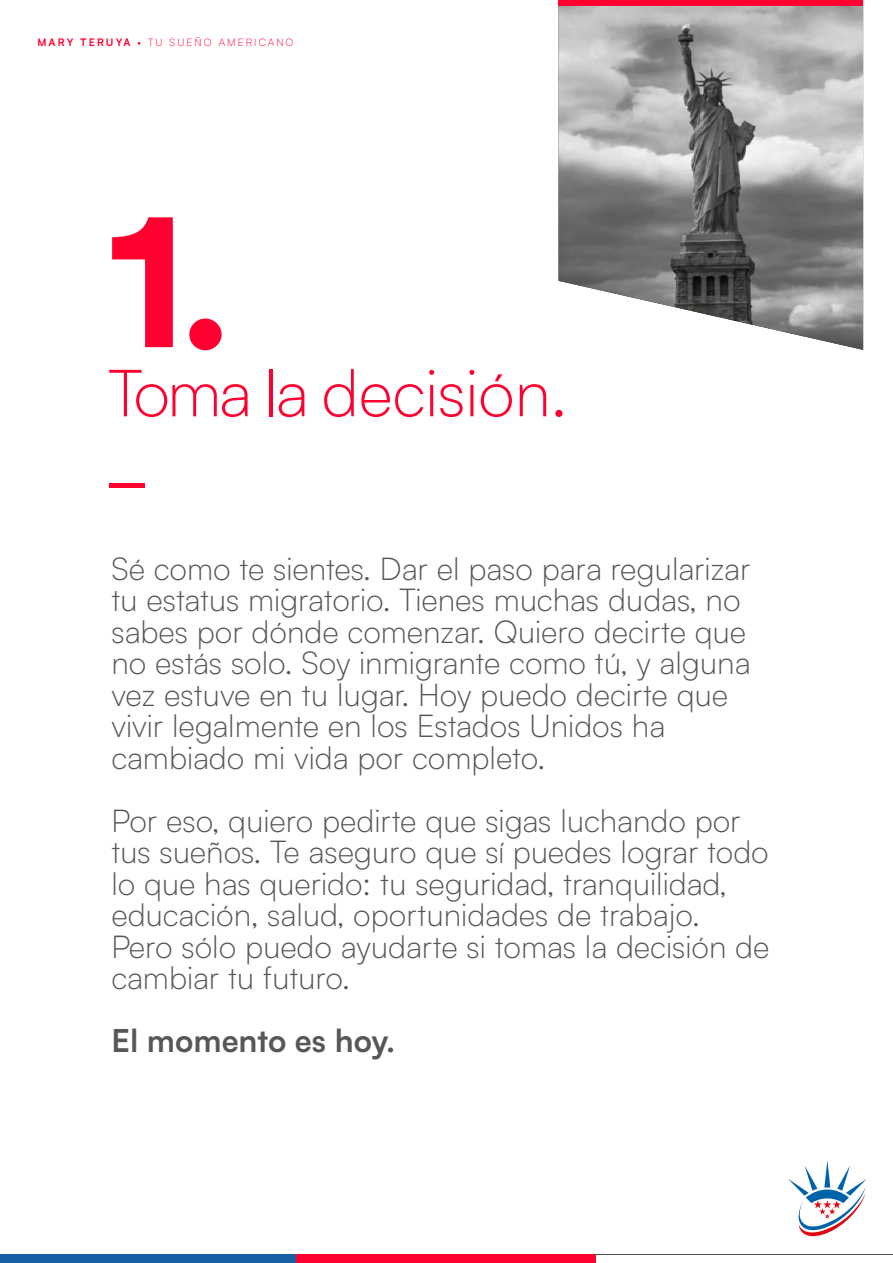
<style>
.page{position:relative;width:893px;height:1263px;background:#fff}
.page>*{position:absolute;margin:0;border:0;box-sizing:border-box;transform-origin:0 0}
.t1{font:900 175.35px "Folito";color:#ff0031}
.t2{font:300 65.4px "Folito";color:#ff0031}
.t3{font:300 31.5px/31.5px "Folito";color:#575756}
.t4{font:700 31.5px "Folito";color:#575756}
.t5{font:300 10.35px "Folito";letter-spacing:.2em;color:#ff0031}
.s1{font-weight:700}
</style>
<div class="page">
<div style="left:109px;top:483px;width:35px;height:5px;background:#ff0031"></div>
<svg style="left:596px;top:1254px;width:297px;height:1px"></svg>
<div style="left:295px;top:1254px;width:301px;height:9px;background:#ff0031"></div>
<div style="left:0;top:1254px;width:295px;height:9px;background:#1961a5"></div>
<svg style="left:788px;top:1160px;width:79px;height:77px"></svg>
<svg style="left:559px;top:6px;width:304px;height:344px;background:#9e9e9d"></svg>
<div style="left:558px;top:0;width:305px;height:6px;background:#ff0031"></div>
<p class="t5" style="left:37px;top:36px;width:258px"><span class="s1">MARY TERUYA</span> • TU SUEÑO AMERICANO</p>
<h1 class="t1" style="left:106px;top:147px;width:128px">1.</h1>
<h2 class="t2" style="left:109px;top:351px;width:460px">Toma la decisión.</h2>
<p class="t3" style="left:111px;top:552px;width:641px">Sé como te sientes. Dar el paso para regularizar tu estatus migratorio. Tienes muchas dudas, no sabes por dónde comenzar. Quiero decirte que no estás solo. Soy inmigrante como tú, y alguna vez estuve en tu lugar. Hoy puedo decirte que vivir legalmente en los Estados Unidos ha cambiado mi vida por completo.</p>
<p class="t3" style="left:111px;top:804px;width:660px">Por eso, quiero pedirte que sigas luchando por tus sueños. Te aseguro que sí puedes lograr todo lo que has querido: tu seguridad, tranquilidad, educación, salud, oportunidades de trabajo.<br>Pero sólo puedo ayudarte si tomas la decisión de cambiar tu futuro.</p>
<p class="t4" style="left:111px;top:1018px;width:285px">El momento es hoy.</p>
</div>
